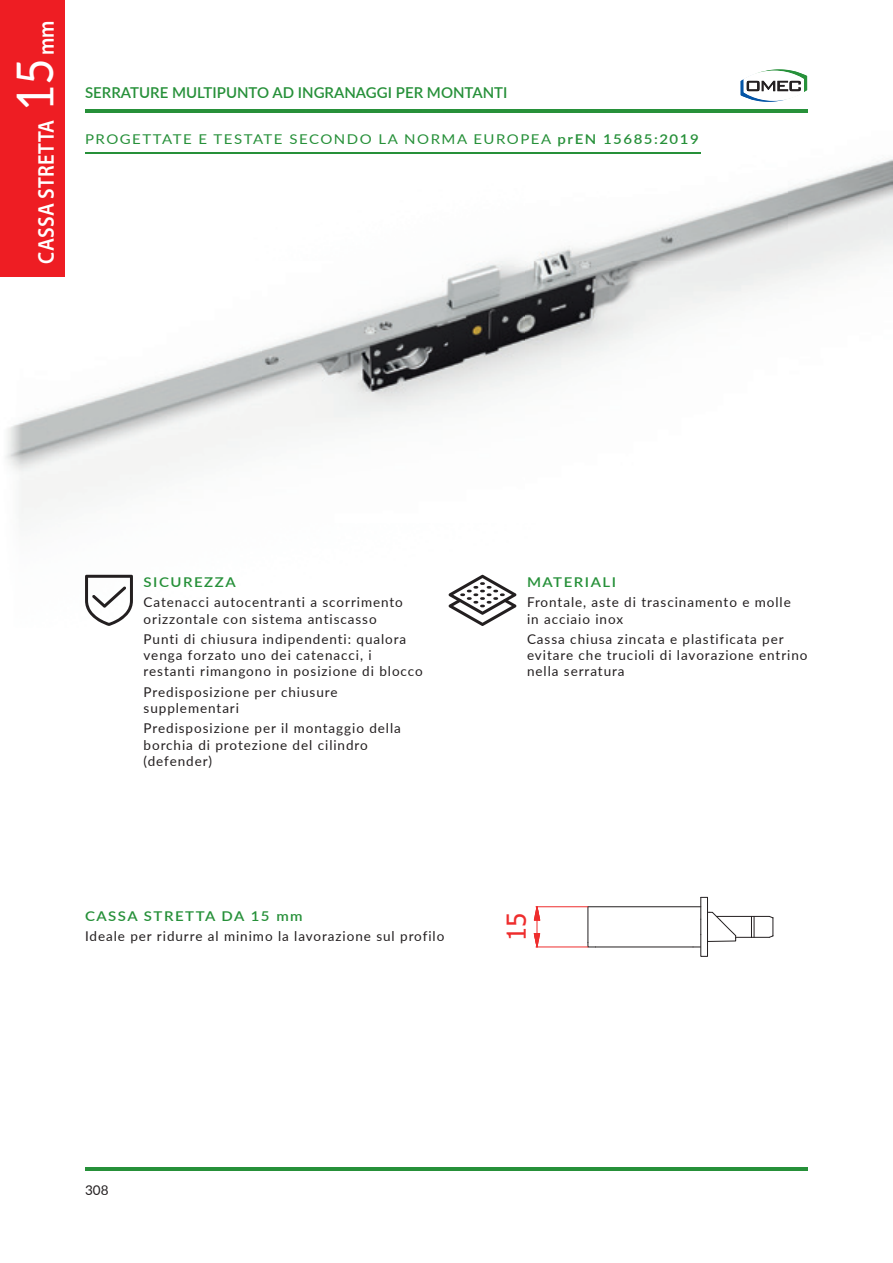
<style>
.page{position:relative;width:893px;height:1263px;background:#fff}
.page>*{position:absolute;margin:0;border:0;box-sizing:border-box;transform-origin:0 0}
.t1{font:51px "Lato";color:#fff;scale:.9 1}
.t2{font:25.95px "Tahoma";color:#ee2d2d}
.t3{font:600 22.8px "Myriad Pro";letter-spacing:.01em;color:#fff;scale:.9 1}
.t4{font:600 15px "Lato";color:#269039}
.t5{font:13.5px/16.2px "Lato";letter-spacing:.07em;color:#231f20}
.t6{font:13.5px "Lato";letter-spacing:.1em;color:#269039;scale:1.11 1}
.t7{font:600 13.5px "Lato";letter-spacing:.1em;color:#269039;scale:1.11 1}
.s1{font-weight:600}
</style>
<div class="page">
<hr style="left:85px;top:1168px;width:723px;height:3px;background:#269039">
<img style="left:0;top:76px;width:893px;height:531px">
<svg style="left:740px;top:69px;width:67px;height:34px"></svg>
<hr style="left:85px;top:109px;width:723px;height:3px;background:#27913a">
<svg style="left:587px;top:942px;width:9px;height:5px"></svg>
<hr style="left:588px;top:907px;width:1px;height:35px;background:#231f20">
<hr style="left:595px;top:947px;width:98px;height:1px;background:#231f20">
<div style="left:701px;top:897px;width:7px;height:59px;border:1px solid #231f20"></div>
<svg style="left:693px;top:912px;width:81px;height:36px"></svg>
<hr style="left:588px;top:906px;width:113px;height:1px;background:#231f20">
<svg style="left:534px;top:906px;width:6px;height:42px"></svg>
<hr style="left:536px;top:906px;width:52px;height:1px;background:#ee2d2d">
<hr style="left:536px;top:947px;width:52px;height:1px;background:#ee2d2d">
<div style="left:0;top:0;width:65px;height:276px;background:#ee1d23"></div>
<svg style="left:449px;top:575px;width:67px;height:51px"></svg>
<svg style="left:85px;top:575px;width:48px;height:51px"></svg>
<hr style="left:85px;top:152px;width:615px;height:2px;background:#269039">
<h3 class="t3" style="left:32px;top:55px;width:40px;rotate:-90deg">mm</h3>
<h1 class="t1" style="left:-2px;top:111px;width:61px;rotate:-90deg">15</h1>
<h3 class="t3" style="left:32px;top:264px;width:161px;rotate:-90deg">CASSA STRETTA</h3>
<p class="t4" style="left:85px;top:82px;width:424px">SERRATURE MULTIPUNTO AD INGRANAGGI PER MONTANTI</p>
<p class="t6" style="left:85px;top:129px;width:554px">PROGETTATE E TESTATE SECONDO LA NORMA EUROPEA <span class="s1">prEN 15685:2019</span></p>
<p class="t7" style="left:144px;top:572px;width:84px">SICUREZZA</p>
<p class="t5" style="left:144px;top:594px;width:261px">Catenacci autocentranti a scorrimento orizzontale con sistema antiscasso</p>
<p class="t5" style="left:144px;top:630px;width:281px">Punti di chiusura indipendenti: qualora venga forzato uno dei catenacci, i restanti rimangono in posizione di blocco</p>
<p class="t5" style="left:144px;top:683px;width:195px">Predisposizione per chiusure supplementari</p>
<p class="t5" style="left:144px;top:720px;width:259px">Predisposizione per il montaggio della borchia di protezione del cilindro (defender)</p>
<p class="t7" style="left:85px;top:906px;width:198px">CASSA STRETTA DA 15 mm</p>
<p class="t5" style="left:85px;top:928px;width:361px">Ideale per ridurre al minimo la lavorazione sul profilo</p>
<p class="t7" style="left:527px;top:572px;width:82px">MATERIALI</p>
<p class="t5" style="left:527px;top:594px;width:265px">Frontale, aste di trascinamento e molle in acciaio inox</p>
<p class="t5" style="left:527px;top:630px;width:282px">Cassa chiusa zincata e plastificata per evitare che trucioli di lavorazione entrino nella serratura</p>
<h2 class="t2" style="left:499px;top:941px;width:30px;rotate:-90deg">15</h2>
<p class="t5" style="left:85px;top:1181px;width:25px">308</p>
</div>
